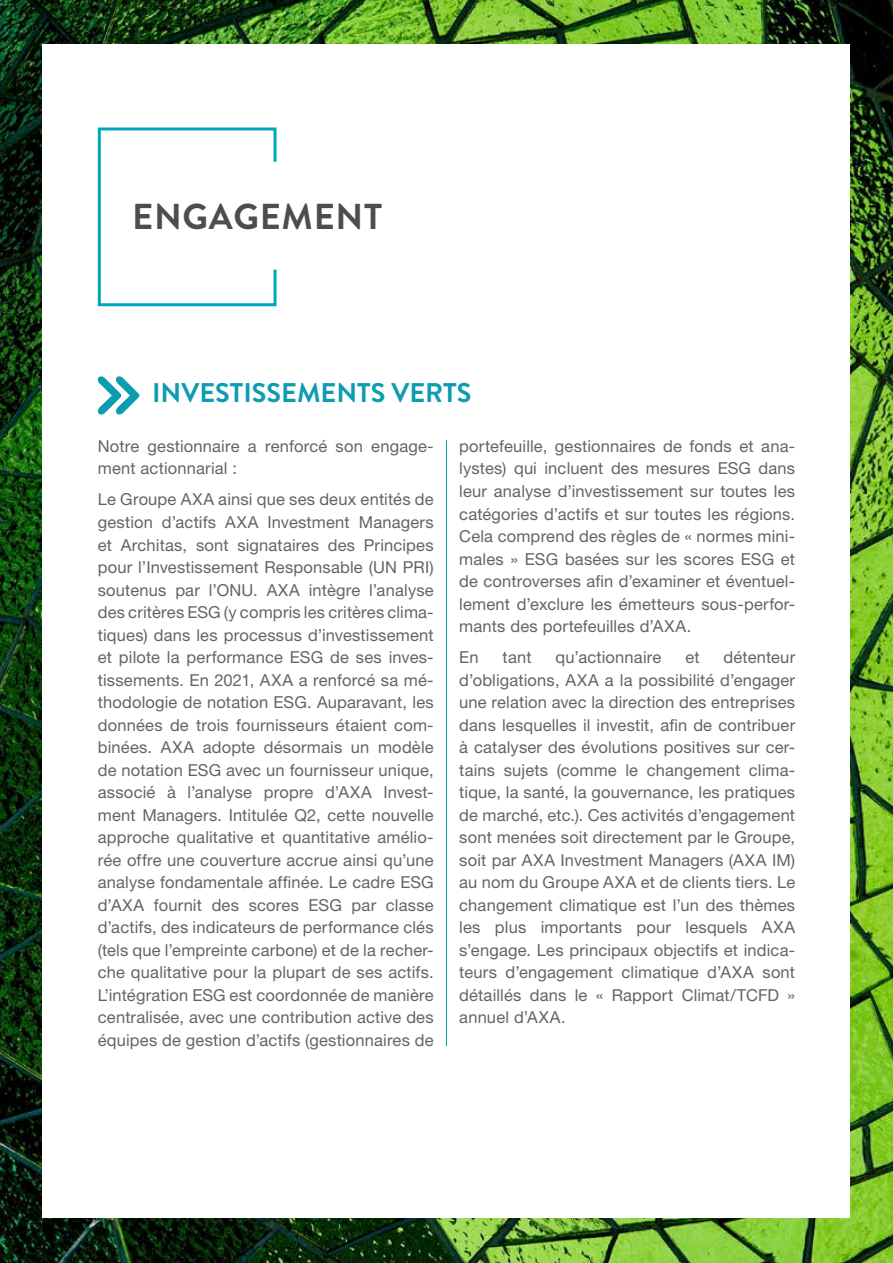
<style>
.page{position:relative;width:893px;height:1263px;background:#fff}
.page>*{position:absolute;margin:0;border:0;box-sizing:border-box;transform-origin:0 0}
.t1{font:700 36px "Brandon Grotesque";letter-spacing:.02em;color:#4d4d4f}
.t2{font:700 27px "Brandon Grotesque";color:#0d9cb0}
.t3{font:16.5px/22.5px "Helvetica Neue LT Pro";letter-spacing:.01em;color:#636466;text-align:justify}
.t4{font:300 10.5px "Helvetica Neue LT Pro";color:#000}
</style>
<div class="page">
<img style="left:0;top:0;width:893px;height:1263px">
<div style="left:43px;top:45px;width:807px;height:1173px;background:#fff"></div>
<svg style="left:97px;top:127px;width:180px;height:180px"></svg>
<svg style="left:97px;top:376px;width:42px;height:39px"></svg>
<hr style="left:446px;top:440px;width:1px;height:606px;background:#0d9cb0">
<h1 class="t1" style="left:132px;top:192px;width:252px">ENGAGEMENT</h1>
<h2 class="t2" style="left:152px;top:373px;width:321px">INVESTISSEMENTS VERTS</h2>
<p class="t3" style="left:459px;top:435px;width:337px">portefeuille, gestionnaires de fonds et ana&shy;lystes) qui incluent des mesures ESG dans leur analyse d’investissement sur toutes les catégories d’actifs et sur toutes les régions.<br>Cela comprend des règles de « normes mini&shy;males » ESG basées sur les scores ESG et de controverses afin d’examiner et éventuel&shy;lement d’exclure les émetteurs sous-perfor&shy;mants des portefeuilles d’AXA.</p>
<p class="t3" style="left:459px;top:646px;width:21px">En</p>
<p class="t3" style="left:503px;top:646px;width:31px">tant</p>
<p class="t3" style="left:556px;top:646px;width:107px">qu’actionnaire</p>
<p class="t3" style="left:685px;top:646px;width:16px">et</p>
<p class="t3" style="left:98px;top:435px;width:337px">Notre gestionnaire a renforcé son engage&shy;ment actionnarial :</p>
<p class="t3" style="left:98px;top:488px;width:337px">Le Groupe AXA ainsi que ses deux entités de gestion d’actifs AXA Investment Managers et Architas, sont signataires des Principes pour l’Investissement Responsable (UN PRI) soutenus par l’ONU. AXA intègre l’analyse des critères ESG (y compris les critères clima&shy;tiques) dans les processus d’investissement et pilote la performance ESG de ses inves&shy;tissements. En 2021, AXA a renforcé sa mé&shy;thodologie de notation ESG. Auparavant, les données de trois fournisseurs étaient com&shy;binées. AXA adopte désormais un modèle de notation ESG avec un fournisseur unique, associé à l’analyse propre d’AXA Invest&shy;ment Managers. Intitulée Q2, cette nouvelle approche qualitative et quantitative amélio&shy;rée offre une couverture accrue ainsi qu’une analyse fondamentale affinée. Le cadre ESG d’AXA fournit des scores ESG par classe d’actifs, des indicateurs de performance clés (tels que l’empreinte carbone) et de la recher&shy;che qualitative pour la plupart de ses actifs.<br>L’intégration ESG est coordonnée de manière centralisée, avec une contribution active des équipes de gestion d’actifs (gestionnaires de</p>
<p class="t3" style="left:459px;top:646px;width:337px;text-indent:264px">détenteur d’obligations, AXA a la possibilité d’engager une relation avec la direction des entreprises dans lesquelles il investit, afin de contribuer à catalyser des évolutions positives sur cer&shy;tains sujets (comme le changement clima&shy;tique, la santé, la gouvernance, les pratiques de marché, etc.). Ces activités d’engagement sont menées soit directement par le Groupe, soit par AXA Investment Managers (AXA IM) au nom du Groupe AXA et de clients tiers. Le changement climatique est l’un des thèmes les plus importants pour lesquels AXA s’engage. Les principaux objectifs et indica&shy;teurs d’engagement climatique d’AXA sont détaillés dans le « Rapport Climat/TCFD » annuel d’AXA.</p>
<p class="t4" style="left:98px;top:1227px;width:13px">10</p>
</div>
